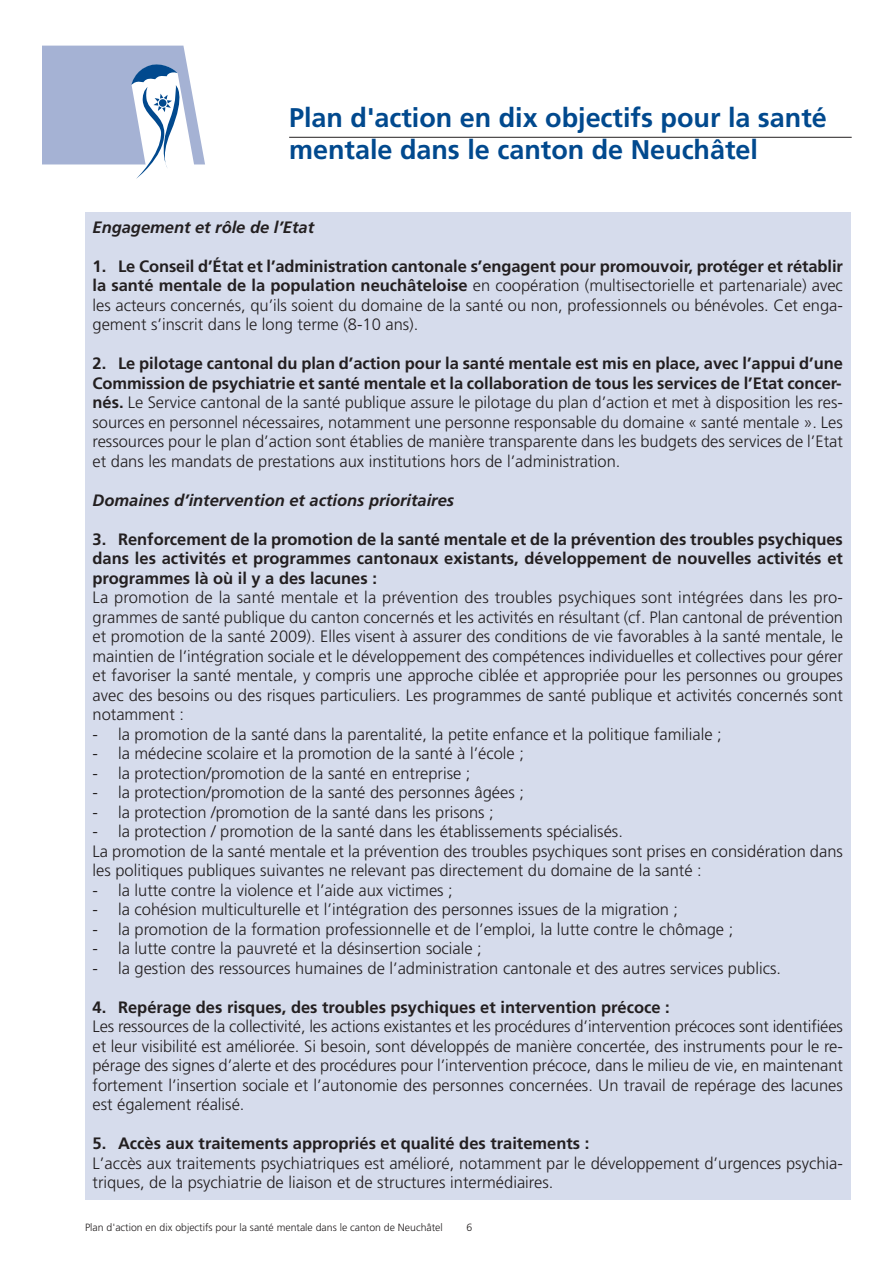
<style>
.page{position:relative;width:893px;height:1263px;background:#fff}
.page>*{position:absolute;margin:0;border:0;box-sizing:border-box;transform-origin:0 0}
.t1{font:700 27px/32.4px "Frutiger";color:#01498e}
.t2{font:300 16.5px/19.5px "Frutiger";color:#231f20;text-align:justify}
.t3{font:700 16.5px/19.5px "Frutiger";color:#231f20;text-align:justify}
.t4{font:italic 700 16.5px "Frutiger";color:#231f20}
.t5{font:300 10.5px "Frutiger";color:#231f20}
.s1{font-weight:700}
</style>
<div class="page">
<div style="left:85px;top:213px;width:765px;height:987px;background:#d6dcec"></div>
<svg style="left:43px;top:46px;width:162px;height:133px"></svg>
<hr style="left:289px;top:137px;width:563px;height:1px;background:#231f20">
<h1 class="t1" style="left:289px;top:103px;width:539px">Plan d'action en dix objectifs pour la santé mentale dans le canton de Neuchâtel</h1>
<p class="t4" style="left:93px;top:220px;width:223px">Engagement et rôle de l’Etat</p>
<p class="t2" style="left:93px;top:257px;width:752px"><span class="s1">1. Le Conseil d’État et l’administration cantonale s’engagent pour promouvoir, protéger et rétablir la santé mentale de la population neuchâteloise</span> en coopération (multisectorielle et partenariale) avec les acteurs concernés, qu’ils soient du domaine de la santé ou non, professionnels ou bénévoles. Cet enga&shy;gement s’inscrit dans le long terme (8-10 ans).</p>
<p class="t2" style="left:93px;top:355px;width:752px"><span class="s1">2. Le pilotage cantonal du plan d’action pour la santé mentale est mis en place, avec l’appui d’une Commission de psychiatrie et santé mentale et la collaboration de tous les services de l’Etat concer&shy;nés.</span> Le Service cantonal de la santé publique assure le pilotage du plan d’action et met à disposition les res&shy;sources en personnel nécessaires, notamment une personne responsable du domaine « santé mentale ». Les ressources pour le plan d’action sont établies de manière transparente dans les budgets des services de l’Etat et dans les mandats de prestations aux institutions hors de l’administration.</p>
<p class="t4" style="left:93px;top:493px;width:363px">Domaines d’intervention et actions prioritaires</p>
<p class="t3" style="left:93px;top:530px;width:752px">3. Renforcement de la promotion de la santé mentale et de la prévention des troubles psychiques dans les activités et programmes cantonaux existants, développement de nouvelles activités et programmes là où il y a des lacunes :</p>
<p class="t2" style="left:93px;top:589px;width:752px">La promotion de la santé mentale et la prévention des troubles psychiques sont intégrées dans les pro&shy;grammes de santé publique du canton concernés et les activités en résultant (cf. Plan cantonal de prévention et promotion de la santé 2009). Elles visent à assurer des conditions de vie favorables à la santé mentale, le maintien de l’intégration sociale et le développement des compétences individuelles et collectives pour gérer et favoriser la santé mentale, y compris une approche ciblée et appropriée pour les personnes ou groupes avec des besoins ou des risques particuliers. Les programmes de santé publique et activités concernés sont notamment :</p>
<p class="t2" style="left:93px;top:725px;width:631px">- la promotion de la santé dans la parentalité, la petite enfance et la politique familiale ;</p>
<p class="t2" style="left:93px;top:745px;width:433px">- la médecine scolaire et la promotion de la santé à l’école ;</p>
<p class="t2" style="left:93px;top:764px;width:379px">- la protection/promotion de la santé en entreprise ;</p>
<p class="t2" style="left:93px;top:784px;width:433px">- la protection/promotion de la santé des personnes âgées ;</p>
<p class="t2" style="left:93px;top:803px;width:403px">- la protection /promotion de la santé dans les prisons ;</p>
<p class="t2" style="left:93px;top:823px;width:752px;text-align:left">- la protection / promotion de la santé dans les établissements spécialisés.<br>La promotion de la santé mentale et la prévention des troubles psychiques sont prises en considération dans les politiques publiques suivantes ne relevant pas directement du domaine de la santé :</p>
<p class="t2" style="left:93px;top:881px;width:362px">- la lutte contre la violence et l’aide aux victimes ;</p>
<p class="t2" style="left:93px;top:901px;width:587px">- la cohésion multiculturelle et l’intégration des personnes issues de la migration ;</p>
<p class="t2" style="left:93px;top:920px;width:642px">- la promotion de la formation professionnelle et de l’emploi, la lutte contre le chômage ;</p>
<p class="t2" style="left:93px;top:940px;width:391px">- la lutte contre la pauvreté et la désinsertion sociale ;</p>
<p class="t2" style="left:93px;top:959px;width:690px">- la gestion des ressources humaines de l’administration cantonale et des autres services publics.</p>
<p class="t3" style="left:93px;top:998px;width:579px">4. Repérage des risques, des troubles psychiques et intervention précoce :</p>
<p class="t2" style="left:93px;top:1018px;width:752px">Les ressources de la collectivité, les actions existantes et les procédures d’intervention précoces sont identifiées et leur visibilité est améliorée. Si besoin, sont développés de manière concertée, des instruments pour le re&shy;pérage des signes d’alerte et des procédures pour l’intervention précoce, dans le milieu de vie, en maintenant fortement l’insertion sociale et l’autonomie des personnes concernées. Un travail de repérage des lacunes est également réalisé.</p>
<p class="t3" style="left:93px;top:1135px;width:498px">5. Accès aux traitements appropriés et qualité des traitements :</p>
<p class="t2" style="left:93px;top:1154px;width:752px">L’accès aux traitements psychiatriques est amélioré, notamment par le développement d’urgences psychia&shy;triques, de la psychiatrie de liaison et de structures intermédiaires.</p>
<p class="t5" style="left:85px;top:1223px;width:359px">Plan d'action en dix objectifs pour la santé mentale dans le canton de Neuchâtel</p>
<p class="t5" style="left:467px;top:1223px;width:7px">6</p>
</div>
